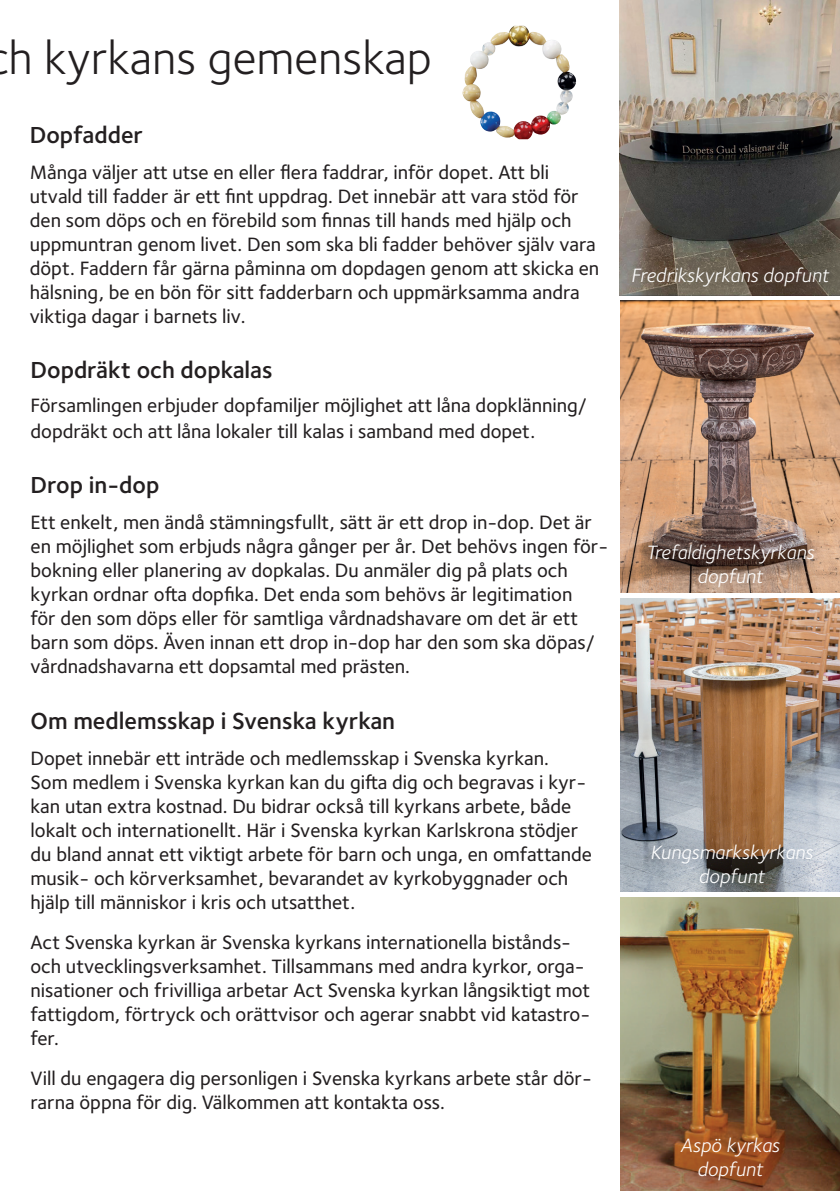
<style>
.page{position:relative;width:840px;height:1191px;background:#fff}
.page>*{position:absolute;margin:0;border:0;box-sizing:border-box;transform-origin:0 0}
.t1{font:48px "Foundry Sterling";color:#231f20}
.t2{font:600 24px "Foundry Sterling";color:#231f20}
.t3{font:500 20px/24px "Foundry Sterling";color:#231f20}
.t4{font:italic 20px/24px "Foundry Sterling";color:#fff;text-align:center}
</style>
<div class="page">
<img style="left:619px;top:0;width:220px;height:296px">
<img style="left:462px;top:26px;width:113px;height:113px">
<img style="left:620px;top:300px;width:219px;height:292px">
<img style="left:620px;top:598px;width:219px;height:293px">
<img style="left:620px;top:897px;width:219px;height:294px">
<h1 class="t1" style="left:9px;top:31px;width:424px">h kyrkans gemenskap</h1>
<p class="t2" style="left:30px;top:121px;width:115px">Dopfadder</p>
<p class="t3" style="left:30px;top:161px;width:570px">Många väljer att utse en eller flera faddrar, inför dopet. Att bli utvald till fadder är ett fint uppdrag. Det innebär att vara stöd för den som döps och en förebild som finnas till hands med hjälp och uppmuntran genom livet. Den som ska bli fadder behöver själv vara döpt. Faddern får gärna påminna om dopdagen genom att skicka en hälsning, be en bön för sitt fadderbarn och uppmärksamma andra viktiga dagar i barnets liv.</p>
<p class="t2" style="left:30px;top:356px;width:244px">Dopdräkt och dopkalas</p>
<p class="t3" style="left:30px;top:393px;width:558px;line-height:25.6px">Församlingen erbjuder dopfamiljer möjlighet att låna dopklänning/ dopdräkt och att låna lokaler till kalas i samband med dopet.</p>
<p class="t2" style="left:30px;top:470px;width:130px">Drop in-dop</p>
<p class="t3" style="left:30px;top:510px;width:579px">Ett enkelt, men ändå stämningsfullt, sätt är ett drop in-dop. Det är en möjlighet som erbjuds några gånger per år. Det behövs ingen för&shy;bokning eller planering av dopkalas. Du anmäler dig på plats och kyrkan ordnar ofta dopfika. Det enda som behövs är legitimation<br>för den som döps eller för samtliga vårdnadshavare om det är ett barn som döps. Även innan ett drop in-dop har den som ska döpas/ vårdnadshavarna ett dopsamtal med prästen.</p>
<p class="t2" style="left:30px;top:707px;width:366px">Om medlemsskap i Svenska kyrkan</p>
<p class="t3" style="left:30px;top:746px;width:562px">Dopet innebär ett inträde och medlemsskap i Svenska kyrkan.<br>Som medlem i Svenska kyrkan kan du gifta dig och begravas i kyr&shy;kan utan extra kostnad. Du bidrar också till kyrkans arbete, både lokalt och internationellt. Här i Svenska kyrkan Karlskrona stödjer du bland annat ett viktigt arbete för barn och unga, en omfattande musik- och körverksamhet, bevarandet av kyrkobyggnader och hjälp till människor i kris och utsatthet.</p>
<p class="t3" style="left:30px;top:930px;width:561px">Act Svenska kyrkan är Svenska kyrkans internationella bistånds&shy;och utvecklingsverksamhet. Tillsammans med andra kyrkor, orga&shy;nisationer och frivilliga arbetar Act Svenska kyrkan långsiktigt mot fattigdom, förtryck och orättvisor och agerar snabbt vid katastro&shy;fer.</p>
<p class="t3" style="left:30px;top:1066px;width:562px">Vill du engagera dig personligen i Svenska kyrkans arbete står dör&shy;rarna öppna för dig. Välkommen att kontakta oss.</p>
<p class="t4" style="left:630px;top:263px;width:199px">Fredrikskyrkans dopfunt</p>
<p class="t4" style="left:645px;top:540px;width:169px">Trefaldighetskyrkans dopfunt</p>
<p class="t4" style="left:649px;top:839px;width:164px">Kungsmarkskyrkans dopfunt</p>
<p class="t4" style="left:680px;top:1133px;width:101px">Aspö kyrkas dopfunt</p>
</div>
